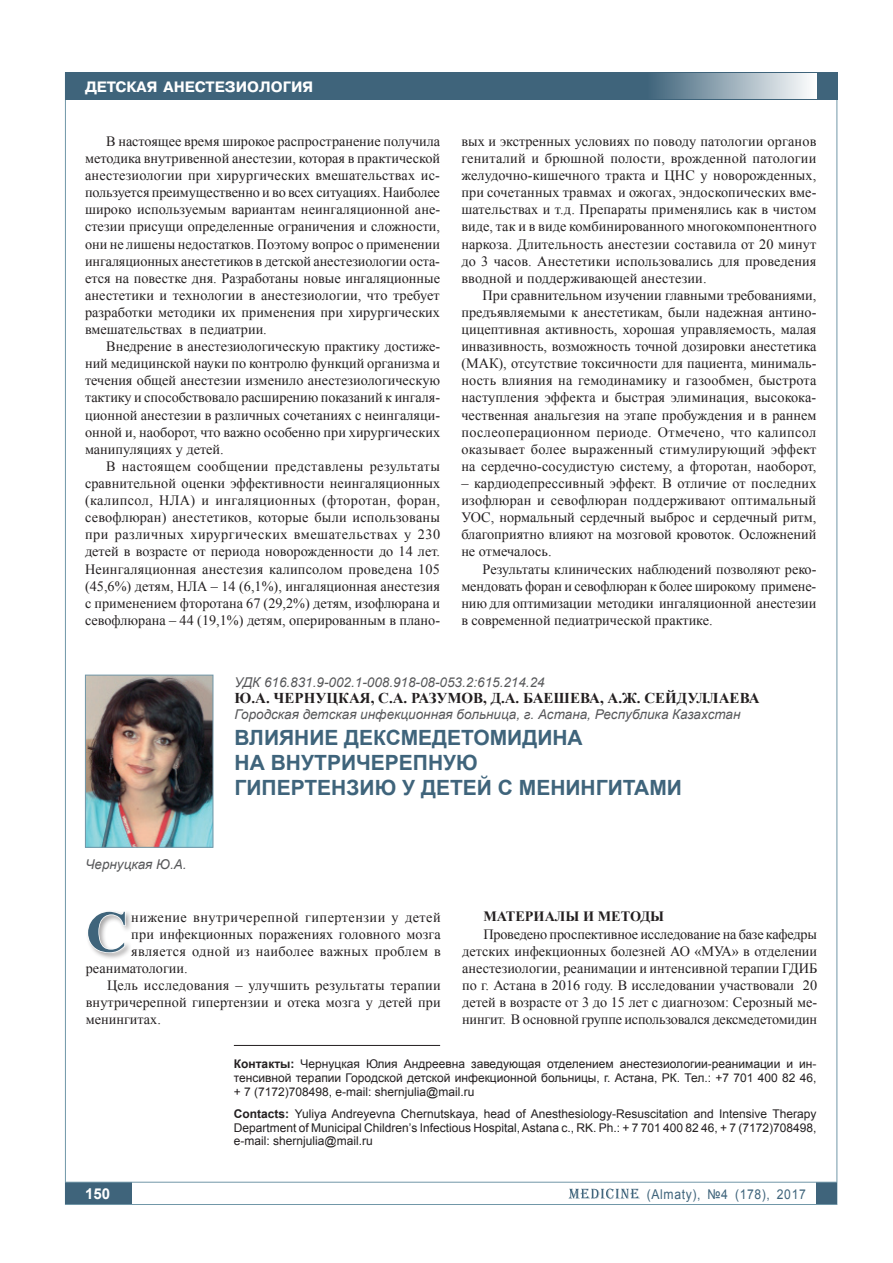
<style>
.page{position:relative;width:893px;height:1263px;background:#fff}
.page>*{position:absolute;margin:0;border:0;box-sizing:border-box;transform-origin:0 0}
.t1{font:700 58.5px "Times New Roman";color:#3f647b}
.t2{font:700 21px/25.2px "Arial";color:#3f647b}
.t3{font:700 15px "Times New Roman";color:#231f20}
.t4{font:700 15px "Pragmatica C";color:#fff}
.t5{font:700 15px "Arial";color:#fff}
.t6{font:14.25px/17.1px "Times New Roman";color:#231f20;text-align:justify}
.t7{font:14.25px "Times New Roman";letter-spacing:.02em;color:#231f20}
.t8{font:14.25px "Times New Roman";letter-spacing:.035em;color:#231f20}
.t9{font:14.25px "Times New Roman";letter-spacing:.025em;color:#231f20}
.t10{font:700 14.25px "Times New Roman";color:#231f20}
.t11{font:italic 13.5px "Arial";color:#57585a}
.t12{font:13.5px "Arial";letter-spacing:.05em;color:#3f647b;scale:.9 1}
.t13{font:12px/13.8px "Arial";color:#231f20;text-align:justify}
.s1{font-weight:700}
</style>
<div class="page">
<div style="left:65px;top:1182px;width:67px;height:22px;background:#3f647b"></div>
<div style="left:816px;top:1182px;width:21px;height:22px;background:#3f647b"></div>
<svg style="left:568px;top:1188px;width:72px;height:11px"></svg>
<hr style="left:65px;top:1182px;width:772px;height:1px;background:#7197a8">
<div style="left:65px;top:72px;width:772px;height:28px;background:#3f647b"></div>
<div style="left:644px;top:73px;width:172px;height:26px;background:linear-gradient(to right,#3c6179,#fcfdfd)"></div>
<svg style="left:88px;top:912px;width:38px;height:42px"></svg>
<hr style="left:234px;top:1045px;width:206px;height:1px;background:#231f20">
<img style="left:87px;top:677px;width:124px;height:169px">
<div style="left:85px;top:675px;width:128px;height:173px;border:1px solid #7197a8"></div>
<p class="t4" style="left:85px;top:78px;width:230px">детская анестезиология</p>
<p class="t6" style="left:85px;top:132px;width:357px;text-indent:21px">В настоящее время широкое распространение получила методика внутривенной анестезии, которая в практической анестезиологии при хирургических вмешательствах ис&shy;пользуется преимущественно и во всех ситуациях. Наиболее широко используемым вариантам неингаляционной ане&shy;стезии присущи определенные ограничения и сложности, они не лишены недостатков. Поэтому вопрос о применении ингаляционных анестетиков в детской анестезиологии оста&shy;ется на повестке дня. Разработаны новые ингаляционные анестетики и технологии в анестезиологии, что требует разработки методики их применения при хирургических вмешательствах в педиатрии.</p>
<p class="t6" style="left:85px;top:338px;width:357px;text-indent:21px">Внедрение в анестезиологическую практику достиже&shy;ний медицинской науки по контролю функций организма и течения общей анестезии изменило анестезиологическую тактику и способствовало расширению показаний к ингаля&shy;ционной анестезии в различных сочетаниях с неингаляци&shy;онной и, наоборот, что важно особенно при хирургических манипуляциях у детей.</p>
<p class="t6" style="left:85px;top:457px;width:357px;text-indent:21px">В настоящем сообщении представлены результаты сравнительной оценки эффективности неингаляционных (калипсол, НЛА) и ингаляционных (фторотан, форан, севофлюран) анестетиков, которые были использованы при различных хирургических вмешательствах у 230 детей в возрасте от периода новорожденности до 14 лет.<br>Неингаляционная анестезия калипсолом проведена 105 (45,6%) детям, НЛА – 14 (6,1%), ингаляционная анестезия с применением фторотана 67 (29,2%) детям, изофлюрана и севофлюрана – 44 (19,1%) детям, оперированным в плано-</p>
<p class="t6" style="left:461px;top:132px;width:357px">вых и экстренных условиях по поводу патологии органов гениталий и брюшной полости, врожденной патологии желудочно-кишечного тракта и ЦНС у новорожденных, при сочетанных травмах и ожогах, эндоскопических вме&shy;шательствах и т.д. Препараты применялись как в чистом виде, так и в виде комбинированного многокомпонентного наркоза. Длительность анестезии составила от 20 минут до 3 часов. Анестетики использовались для проведения вводной и поддерживающей анестезии.</p>
<p class="t6" style="left:461px;top:286px;width:357px;text-indent:21px">При сравнительном изучении главными требованиями, предъявляемыми к анестетикам, были надежная антино&shy;цицептивная активность, хорошая управляемость, малая инвазивность, возможность точной дозировки анестетика (МАК), отсутствие токсичности для пациента, минималь&shy;ность влияния на гемодинамику и газообмен, быстрота наступления эффекта и быстрая элиминация, высокока&shy;чественная анальгезия на этапе пробуждения и в раннем послеоперационном периоде. Отмечено, что калипсол оказывает более выраженный стимулирующий эффект на сердечно-сосудистую систему, а фторотан, наоборот,</p>
<p class="t6" style="left:461px;top:474px;width:357px">– кардиодепрессивный эффект. В отличие от последних изофлюран и севофлюран поддерживают оптимальный УОС, нормальный сердечный выброс и сердечный ритм, благоприятно влияют на мозговой кровоток. Осложнений не отмечалось.</p>
<p class="t6" style="left:461px;top:560px;width:357px;text-indent:21px">Результаты клинических наблюдений позволяют реко&shy;мендовать форан и севофлюран к более широкому примене&shy;нию для оптимизации методики ингаляционной анестезии в современной педиатрической практике.</p>
<p class="t11" style="left:85px;top:855px;width:103px">Чернуцкая Ю.А.</p>
<p class="t11" style="left:235px;top:673px;width:312px">УДК 616.831.9-002.1-008.918-08-053.2:615.214.24</p>
<p class="t3" style="left:235px;top:688px;width:206px">Ю.А. Чернуцкая, С.А. Разумов</p>
<p class="t3" style="left:483px;top:688px;width:73px">, Д.А. Баешев</p>
<p class="t3" style="left:589px;top:688px;width:172px">а, А.Ж. Сейдуллаева</p>
<p class="t11" style="left:235px;top:706px;width:507px">Городская детская инфекционная больница, г. Астана, Республика Казахстан</p>
<h2 class="t2" style="left:235px;top:725px;width:31px">Влияние</h2>
<h2 class="t2" style="left:344px;top:725px;width:31px">Дексмедетом</h2>
<h2 class="t2" style="left:507px;top:725px;width:32px">Идина</h2>
<h2 class="t2" style="left:235px;top:750px;width:67px">на Внутричерепную гипертензию</h2>
<h2 class="t2" style="left:402px;top:776px;width:34px">у детей</h2>
<h2 class="t2" style="left:498px;top:776px;width:37px">с менингитами</h2>
<h1 class="t1" style="left:86px;top:891px;width:44px">С</h1>
<p class="t8" style="left:131px;top:907px;width:311px">нижение внутричерепной гипертензии у детей</p>
<p class="t6" style="left:131px;top:925px;width:311px">при инфекционных поражениях головного мозга</p>
<p class="t9" style="left:131px;top:941px;width:311px">является одной из наиболее важных проблем в</p>
<p class="t6" style="left:86px;top:959px;width:103px">реаниматологии.</p>
<p class="t7" style="left:107px;top:976px;width:335px">Цель исследования – улучшить результаты терапии</p>
<p class="t6" style="left:86px;top:994px;width:356px">внутричерепной гипертензии и отека мозга у детей при</p>
<p class="t6" style="left:86px;top:1011px;width:77px">менингитах.</p>
<p class="t10" style="left:483px;top:907px;width:182px">Мате риалы и ме тоды</p>
<p class="t6" style="left:462px;top:925px;width:357px;text-indent:21px">Проведено проспективное исследование на базе кафедры детских инфекционных болезней АО «МУА» в отделении анестезиологии, реанимации и интенсивной терапии ГДИБ по г. Астана в 2016 году. В исследовании участвовали 20 детей в возрасте от 3 до 15 лет с диагнозом: Серозный ме&shy;нингит. В основной группе использовался дексмедетомидин</p>
<p class="t13" style="left:234px;top:1057px;width:584px"><span class="s1">Контакты:</span> Чернуцкая Юлия Андреевна заведующая отделением aнестезиологии-реанимации и ин&shy;тенсивной терапии Городской детской инфекционной больницы, г. Астана, РК. Тел.: +7 701 400 82 46, + 7 (7172)708498, e-mail: shernjulia@mail.ru</p>
<p class="t13" style="left:234px;top:1107px;width:584px"><span class="s1">Contacts:</span> Yuliya Andreyevna Chernutskaya, head of anesthesiology-resuscitation and i ntensive therapy department of Municipal children’s i nfectious hospital, Astana c., RK. Ph.: + 7 701 400 82 46, + 7 (7172)708498, e-mail: shernjulia@mail.ru</p>
<p class="t5" style="left:85px;top:1183px;width:27px">150</p>
<p class="t12" style="left:647px;top:1185px;width:178px">(Almaty), №4 (178), 2017</p>
</div>
